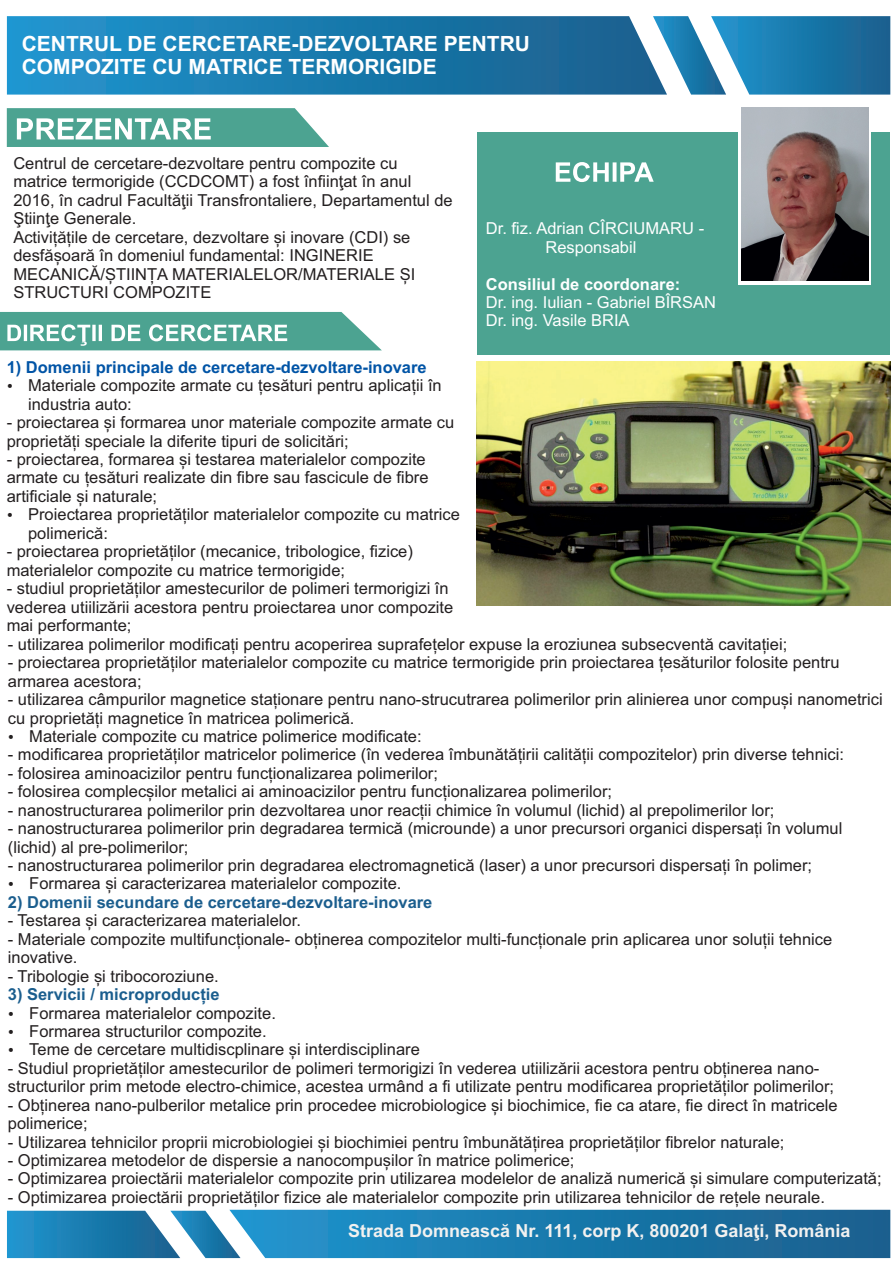
<style>
.page{position:relative;width:893px;height:1263px;background:#fff}
.page>*{position:absolute;margin:0;border:0;box-sizing:border-box;transform-origin:0 0}
.t1{font:700 21px/23.4px "Arial";color:#fff}
.t2{font:700 18px "Arial";color:#f2f1f0}
.t3{font:16.5px/18.5px "Arial";color:#231f20}
.t4{font:16.5px/18.5px "Arial";color:#fff;text-align:center}
.t5{font:700 16.5px "Arial";color:#1b5e8e}
.t6{font:700 16.5px "Arial";color:#0154a6}
.t7{font:700 16.5px "Arial";color:#fff}
</style>
<div class="page">
<svg style="left:667px;top:16px;width:223px;height:79px;background:#3b8ab5"></svg>
<svg style="left:7px;top:16px;width:660px;height:79px;background:#227eb0"></svg>
<svg style="left:7px;top:1210px;width:883px;height:48px;background:#2881b1"></svg>
<div style="left:477px;top:132px;width:413px;height:222px;background:#4ca391"></div>
<svg style="left:556px;top:162px;width:98px;height:20px"></svg>
<svg style="left:739px;top:107px;width:132px;height:178px;background:#d5d6d7"></svg>
<svg style="left:7px;top:108px;width:322px;height:39px"></svg>
<img style="left:742px;top:107px;width:126px;height:173px">
<svg style="left:0;top:312px;width:382px;height:38px"></svg>
<img style="left:477px;top:362px;width:413px;height:244px">
<p class="t1" style="left:22px;top:34px;width:510px">CENTRUL DE CERCETARE-DEZVOLTARE PENTRU<br>COMPOZITE CU MATRICE TERMORIGIDE</p>
<p class="t3" style="left:13px;top:155px;width:441px">Centrul de cercetare-dezvoltare pentru compozite cu matrice termorigide (CCDCOMT) a fost înfiinţat în anul 2016, în cadrul Facultăţii Transfrontaliere, Departamentul de Ştiinţe Generale.<br>Activițățile de cercetare, dezvoltare și inovare (CDI) se desfășoară în domeniul fundamental: INGINERIE MECANICĂ/ȘTIINȚA MATERIALELOR/MATERIALE ȘI STRUCTURI COMPOZITE</p>
<p class="t4" style="left:486px;top:221px;width:220px">Dr. fiz. Adrian CÎRCIUMARU -<br>Responsabil</p>
<p class="t7" style="left:486px;top:278px;width:196px">Consiliul de coordonare:</p>
<p class="t4" style="left:486px;top:295px;width:232px;text-align:left">Dr. ing. Iulian - Gabriel BÎRSAN<br>Dr. ing. Vasile BRIA</p>
<p class="t6" style="left:7px;top:361px;width:421px">1) Domenii principale de cercetare-dezvoltare-inovare</p>
<p class="t3" style="left:28px;top:378px;width:415px">Materiale compozite armate cu țesături pentru aplicații în industria auto:</p>
<p class="t3" style="left:7px;top:415px;width:449px">- proiectarea și formarea unor materiale compozite armate cu proprietăți speciale la diferite tipuri de solicitări;</p>
<p class="t3" style="left:7px;top:451px;width:423px">- proiectarea, formarea și testarea materialelor compozite armate cu țesături realizate din fibre sau fascicule de fibre artificiale și naturale;</p>
<p class="t3" style="left:28px;top:507px;width:433px">Proiectarea proprietăților materialelor compozite cu matrice polimerică:</p>
<p class="t3" style="left:7px;top:544px;width:408px">- proiectarea proprietăților (mecanice, tribologice, fizice) materialelor compozite cu matrice termorigide;</p>
<p class="t3" style="left:7px;top:581px;width:448px">- studiul proprietăților amestecurilor de polimeri termorigizi în vederea utiilizării acestora pentru proiectarea unor compozite mai performante;</p>
<p class="t3" style="left:8px;top:636px;width:781px">- utilizarea polimerilor modificați pentru acoperirea suprafețelor expuse la eroziunea subsecventă cavitației;</p>
<p class="t3" style="left:8px;top:655px;width:833px">- proiectarea proprietăților materialelor compozite cu matrice termorigide prin proiectarea țesăturilor folosite pentru armarea acestora;</p>
<p class="t3" style="left:8px;top:692px;width:876px">- utilizarea câmpurilor magnetice staționare pentru nano-strucutrarea polimerilor prin alinierea unor compuși nanometrici</p>
<p class="t3" style="left:8px;top:710px;width:348px">cu proprietăți magnetice în matricea polimerică.</p>
<p class="t3" style="left:29px;top:728px;width:394px">Materiale compozite cu matrice polimerice modificate:</p>
<p class="t3" style="left:8px;top:747px;width:838px">- modificarea proprietăților matricelor polimerice (în vederea îmbunătățirii calității compozitelor) prin diverse tehnici:</p>
<p class="t3" style="left:8px;top:765px;width:432px">- folosirea aminoacizilor pentru funcționalizarea polimerilor;</p>
<p class="t3" style="left:8px;top:784px;width:606px">- folosirea complecșilor metalici ai aminoacizilor pentru funcționalizarea polimerilor;</p>
<p class="t3" style="left:8px;top:802px;width:768px">- nanostructurarea polimerilor prin dezvoltarea unor reacții chimice în volumul (lichid) al prepolimerilor lor;</p>
<p class="t3" style="left:8px;top:821px;width:836px">- nanostructurarea polimerilor prin degradarea termică (microunde) a unor precursori organici dispersați în volumul (lichid) al pre-polimerilor;</p>
<p class="t3" style="left:29px;top:857px;width:784px;text-indent:-21px">- nanostructurarea polimerilor prin degradarea electromagnetică (laser) a unor precursori dispersați în polimer;<br>Formarea și caracterizarea materialelor compozite.</p>
<p class="t5" style="left:8px;top:896px;width:426px">2) Domenii secundare de cercetare-dezvoltare-inovare</p>
<p class="t3" style="left:8px;top:913px;width:295px">- Testarea și caracterizarea materialelor.</p>
<p class="t3" style="left:8px;top:931px;width:826px">- Materiale compozite multifuncționale- obținerea compozitelor multi-funcționale prin aplicarea unor soluții tehnice inovative.</p>
<p class="t3" style="left:8px;top:968px;width:212px">- Tribologie și tribocoroziune.</p>
<p class="t5" style="left:8px;top:988px;width:213px">3) Servicii / microproducție</p>
<p class="t3" style="left:29px;top:1005px;width:392px">Formarea materialelor compozite.<br>Formarea structurilor compozite.<br>Teme de cercetare multidiscplinare și interdisciplinare</p>
<p class="t3" style="left:8px;top:1060px;width:828px">- Studiul proprietăților amestecurilor de polimeri termorigizi în vederea utiilizării acestora pentru obținerea nano&shy;structurilor prim metode electro-chimice, acestea urmând a fi utilizate pentru modificarea proprietăților polimerilor;</p>
<p class="t3" style="left:8px;top:1097px;width:831px">- Obținerea nano-pulberilor metalice prin procedee microbiologice și biochimice, fie ca atare, fie direct în matricele polimerice;</p>
<p class="t3" style="left:8px;top:1134px;width:778px">- Utilizarea tehnicilor proprii microbiologiei și biochimiei pentru îmbunătățirea proprietăților fibrelor naturale;</p>
<p class="t3" style="left:8px;top:1152px;width:568px">- Optimizarea metodelor de dispersie a nanocompușilor în matrice polimerice;</p>
<p class="t3" style="left:8px;top:1171px;width:875px">- Optimizarea proiectării materialelor compozite prin utilizarea modelelor de analiză numerică și simulare computerizată;</p>
<p class="t3" style="left:8px;top:1189px;width:818px">- Optimizarea proiectării proprietăților fizice ale materialelor compozite prin utilizarea tehnicilor de rețele neurale.</p>
<p class="t2" style="left:348px;top:1224px;width:504px">Strada Domnească Nr. 111, corp K, 800201 Galaţi, România</p>
</div>
